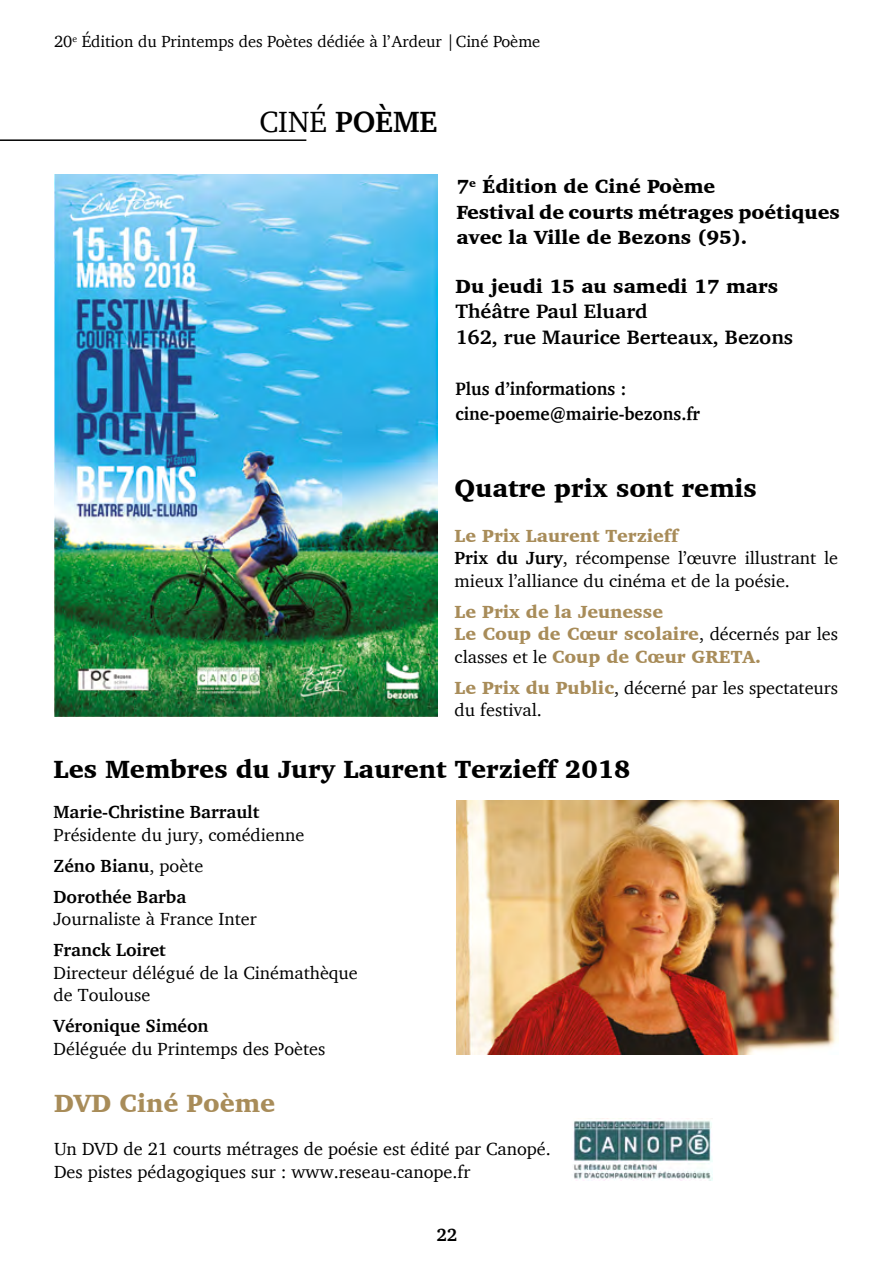
<style>
.page{position:relative;width:893px;height:1263px;background:#fff}
.page>*{position:absolute;margin:0;border:0;box-sizing:border-box;transform-origin:0 0}
.t1{font:700 30px "Charter";color:#000}
.t2{font:900 25.5px "Charter";color:#000}
.t3{font:900 25.5px "Charter";color:#a88c59}
.t4{font:700 19.95px/25.5px "Charter";color:#000;scale:1.05 1}
.t5{font:900 19.5px/25.5px "Charter";color:#000}
.t6{font:700 18.3px/25.5px "Charter";color:#000;scale:.96 1}
.t7{font:18px/22.5px "Charter";color:#000}
.t8{font:900 18px/22.5px "Charter";color:#a88c59}
.t9{font:700 18px "Charter";color:#000}
.t10{font:16.5px "Charter";color:#000}
.s1{font-weight:400}
.s2{font-weight:900;color:#a88c59}
.s3{font-weight:700}
.s4{font-weight:400;color:#000}
</style>
<div class="page">
<img style="left:54px;top:174px;width:383px;height:542px">
<hr style="left:0;top:139px;width:306px;height:2px;background:#000">
<img style="left:456px;top:801px;width:382px;height:254px">
<img style="left:573px;top:1118px;width:139px;height:63px">
<p class="t10" style="left:54px;top:27px;width:488px">20<sup>e</sup> Édition du Printemps des Poètes dédiée à l’Ardeur |Ciné Poème</p>
<h1 class="t1" style="left:259px;top:95px;width:180px"><span class="s1">CINÉ</span> POÈME</h1>
<p class="t5" style="left:456px;top:174px;width:385px">7<sup>e</sup> Édition de Ciné Poème<br>Festival de courts métrages poétiques avec la Ville de Bezons (95).</p>
<p class="t5" style="left:455px;top:273px;width:324px">Du jeudi 15 au samedi 17 mars</p>
<p class="t4" style="left:455px;top:299px;width:323px">Théâtre Paul Eluard<br>162, rue Maurice Berteaux, Bezons</p>
<p class="t6" style="left:455px;top:376px;width:256px">Plus d’informations : cine-poeme@mairie-bezons.fr</p>
<h2 class="t2" style="left:455px;top:472px;width:304px">Quatre prix sont remis</h2>
<p class="t7" style="left:455px;top:524px;width:385px"><span class="s2">Le Prix Laurent Terzieff<br></span><span class="s3">Prix du Jury</span>, récompense l’œuvre illustrant le mieux l’alliance du cinéma et de la poésie.</p>
<p class="t8" style="left:455px;top:600px;width:385px">Le Prix de la Jeunesse<br>Le Coup de Cœur scolaire<span class="s4">, décernés par les classes et le</span> Coup de Cœur GRETA.</p>
<p class="t7" style="left:455px;top:676px;width:385px"><span class="s2">Le Prix du Public</span>, décerné par les spectateurs du festival.</p>
<h2 class="t2" style="left:54px;top:753px;width:578px">Les Membres du Jury Laurent Terzieff 2018</h2>
<p class="t9" style="left:54px;top:797px;width:207px">Marie-Christine Barrault</p>
<p class="t7" style="left:54px;top:819px;width:252px;line-height:31px">Présidente du jury, comédienne<br><span class="s3">Zéno Bianu</span>, poète<br><span class="s3">Dorothée Barba</span></p>
<p class="t7" style="left:54px;top:908px;width:205px">Journaliste à France Inter</p>
<p class="t9" style="left:54px;top:935px;width:114px">Franck Loiret</p>
<p class="t7" style="left:54px;top:961px;width:306px">Directeur délégué de la Cinémathèque de Toulouse</p>
<p class="t9" style="left:54px;top:1011px;width:157px">Véronique Siméon</p>
<p class="t7" style="left:54px;top:1037px;width:273px">Déléguée du Printemps des Poètes</p>
<h2 class="t3" style="left:54px;top:1087px;width:223px">DVD Ciné Poème</h2>
<p class="t7" style="left:54px;top:1137px;width:498px">Un DVD de 21 courts métrages de poésie est édité par Canopé.<br>Des pistes pédagogiques sur : www.reseau-canope.fr</p>
<p class="t9" style="left:436px;top:1220px;width:22px">22</p>
</div>
